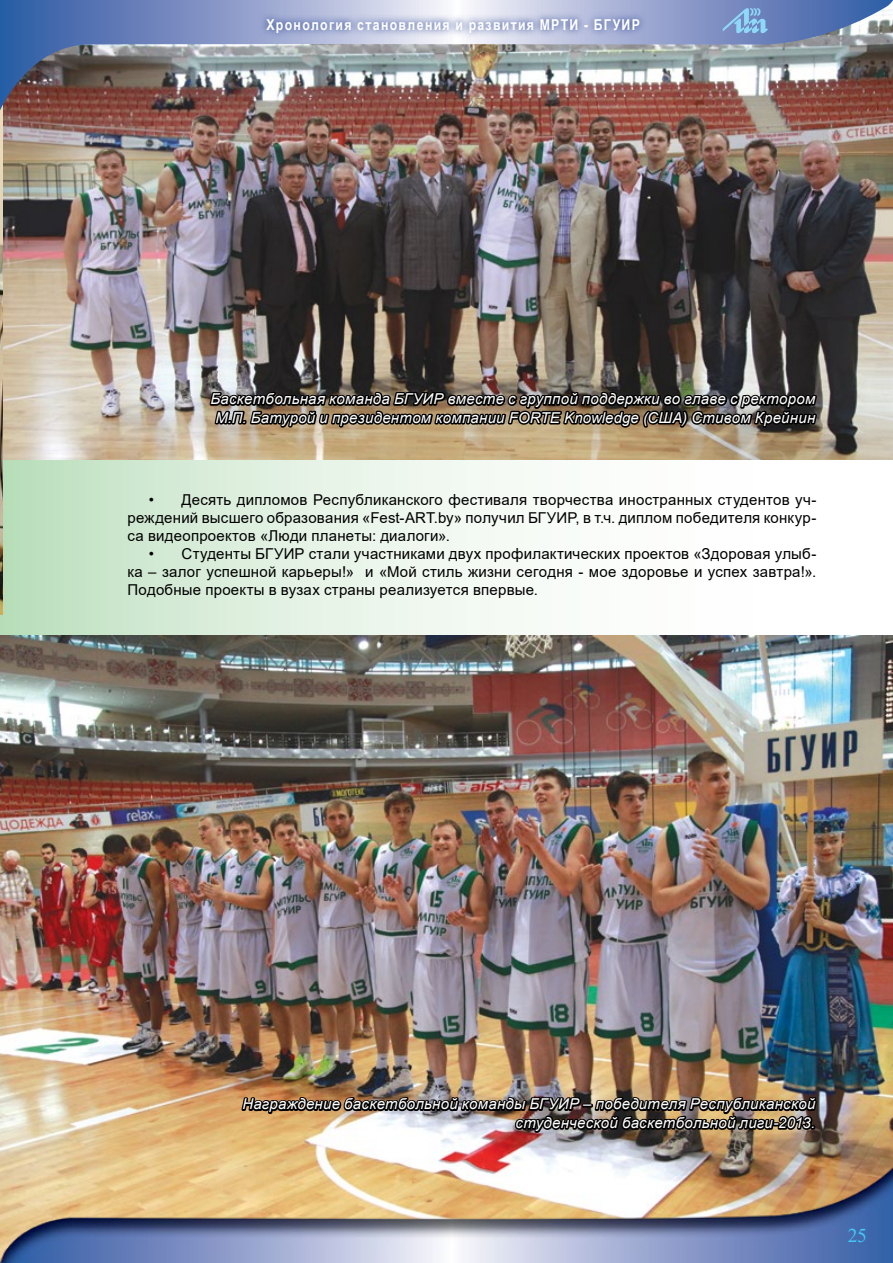
<style>
.page{position:relative;width:893px;height:1263px;background:#fff}
.page>*{position:absolute;margin:0;border:0;box-sizing:border-box;transform-origin:0 0}
.t1{font:19.5px "Times New Roman";color:#44c8f5}
.t2{font:15px/18px "Arial";letter-spacing:.015em;color:#000;text-align:justify}
.t3{font:italic 15px/18.8px "Arial";letter-spacing:.02em;color:#fff;text-align:center}
.t4{font:700 15px "Arial Narrow";letter-spacing:.085em;color:#fff}
</style>
<div class="page">
<svg style="left:0;top:459px;width:893px;height:177px"></svg>
<img style="left:2px;top:111px;width:891px;height:348px">
<img style="left:0;top:636px;width:893px;height:508px">
<img style="left:208px;top:324px;width:613px;height:187px">
<img style="left:239px;top:1084px;width:580px;height:52px">
<img style="left:0;top:111px;width:2px;height:503px">
<img style="left:0;top:0;width:893px;height:111px">
<img style="left:0;top:1144px;width:893px;height:119px">
<svg style="left:723px;top:7px;width:45px;height:26px"></svg>
<svg style="left:259px;top:12px;width:388px;height:29px;background:#b3bbda"></svg>
<p class="t4" style="left:266px;top:13px;width:375px">Хронология становления и развития МРТИ - БГУИР</p>
<p class="t3" style="left:210px;top:390px;width:606px">Баскетбольная команда БГУИР вместе с группой поддержки во главе с ректором<br>М.П. Батурой и президентом компании FORTE Knowledge (США) Стивом Крейнин</p>
<p class="t2" style="left:128px;top:491px;width:690px;text-indent:21px">• Десять дипломов Республиканского фестиваля творчества иностранных студентов уч&shy;реждений высшего образования «Fеst-ART.by» получил БГУИР, в т.ч. диплом победителя конкур&shy;са видеопроектов «Люди планеты: диалоги».</p>
<p class="t2" style="left:128px;top:545px;width:690px;text-indent:21px">• Студенты БГУИР стали участниками двух профилактических проектов «Здоровая улыб&shy;ка – залог успешной карьеры!» и «Мой стиль жизни сегодня - мое здоровье и успех завтра!».<br>Подобные проекты в вузах страны реализуется впервые.</p>
<p class="t3" style="left:242px;top:1095px;width:574px;text-align:right">Награждение баскетбольной команды БГУИР – победителя Республиканской студенческой баскетбольной лиги-2013.</p>
<h1 class="t1" style="left:848px;top:1222px;width:21px">25</h1>
</div>
